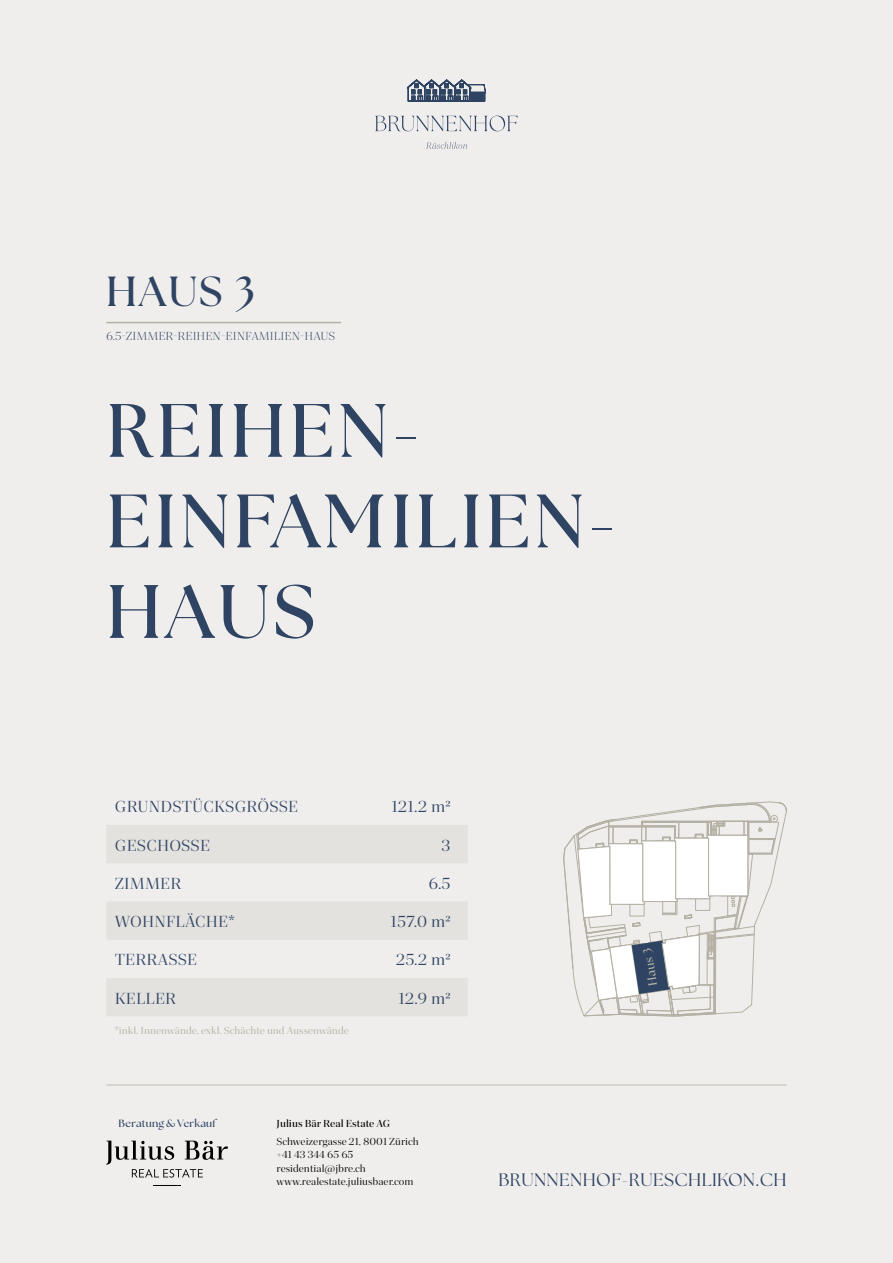
<style>
.page{position:relative;width:893px;height:1263px;background:#f0eeed}
.page>*{position:absolute;margin:0;border:0;box-sizing:border-box;transform-origin:0 0}
.t1{font:700 75.45px/90.6px "The Seasons";letter-spacing:.05em;color:#2f4463}
.t2{font:700 42px "The Seasons";color:#2f4463}
.t3{font:18px "The Seasons";letter-spacing:.025em;color:#2f4463}
.t4{font:16.5px "Quinn Display";letter-spacing:.01em;color:#2f4463}
.t5{font:300 12px "Quinn Display";color:#2f4463}
.t6{font:700 12px "The Seasons";color:#b5b0a4}
.t7{font:10.5px/13.5px "Quinn Display";color:#000}
.t8{font:10.5px "Quinn Display";color:#b5b0a4}
.t9{font:600 10.5px "Quinn Display";color:#000}
.t10{font:700 10.5px "The Seasons";letter-spacing:.02em;color:#2f4463}
</style>
<div class="page">
<svg style="left:563px;top:802px;width:224px;height:215px"></svg>
<hr style="left:106px;top:322px;width:235px;height:1px;background:#b5b0a4">
<svg style="left:106px;top:825px;width:362px;height:191px;fill:#e4e2de"></svg>
<svg style="left:407px;top:80px;width:79px;height:22px"></svg>
<svg style="left:375px;top:116px;width:143px;height:15px"></svg>
<svg style="left:426px;top:142px;width:41px;height:7px"></svg>
<hr style="left:106px;top:1084px;width:681px;height:1px;background:#b5b0a4">
<svg style="left:153px;top:1185px;width:28px;height:1px"></svg>
<svg style="left:106px;top:1140px;width:122px;height:37px"></svg>
<h2 class="t2" style="left:106px;top:263px;width:150px">HAUS 3</h2>
<p class="t5" style="left:106px;top:328px;width:231px">6.5-ZIMMER-REIHEN-EINFAMILIEN-HAUS</p>
<h1 class="t1" style="left:106px;top:384px;width:511px">REIHEN-<br>EINFAMILIEN-<br>HAUS</h1>
<p class="t4" style="left:115px;top:797px;width:185px">GRUNDSTÜCKSGRÖSSE</p>
<p class="t4" style="left:391px;top:797px;width:61px">121.2 m2</p>
<p class="t4" style="left:115px;top:835px;width:97px">GESCHOSSE</p>
<p class="t4" style="left:441px;top:835px;width:11px">3</p>
<p class="t4" style="left:115px;top:873px;width:68px">ZIMMER</p>
<p class="t4" style="left:428px;top:873px;width:24px">6.5</p>
<p class="t4" style="left:115px;top:912px;width:122px">WOHNFLÄCHE*</p>
<p class="t4" style="left:391px;top:912px;width:62px">157.0 m2</p>
<p class="t4" style="left:115px;top:950px;width:84px">TERRASSE</p>
<p class="t4" style="left:396px;top:950px;width:56px">25.2 m2</p>
<p class="t4" style="left:115px;top:988px;width:63px">KELLER</p>
<p class="t4" style="left:398px;top:988px;width:54px">12.9 m2</p>
<p class="t8" style="left:115px;top:1024px;width:236px">*inkl. Innenwände, exkl. Schächte und Aussenwände</p>
<p class="t6" style="left:645px;top:987px;width:40px;rotate:-99deg">Haus 3</p>
<p class="t10" style="left:119px;top:1116px;width:99px">Beratung &amp; Verkauf</p>
<p class="t9" style="left:276px;top:1117px;width:115px">Julius Bär Real Estate AG</p>
<p class="t7" style="left:276px;top:1134px;width:144px">Schweizergasse 21, 8001 Zürich +41 43 344 65 65 residential@jbre.ch www.realestate.juliusbaer.com</p>
<p class="t3" style="left:498px;top:1167px;width:290px">BRUNNENHOF-RUESCHLIKON.CH</p>
</div>
